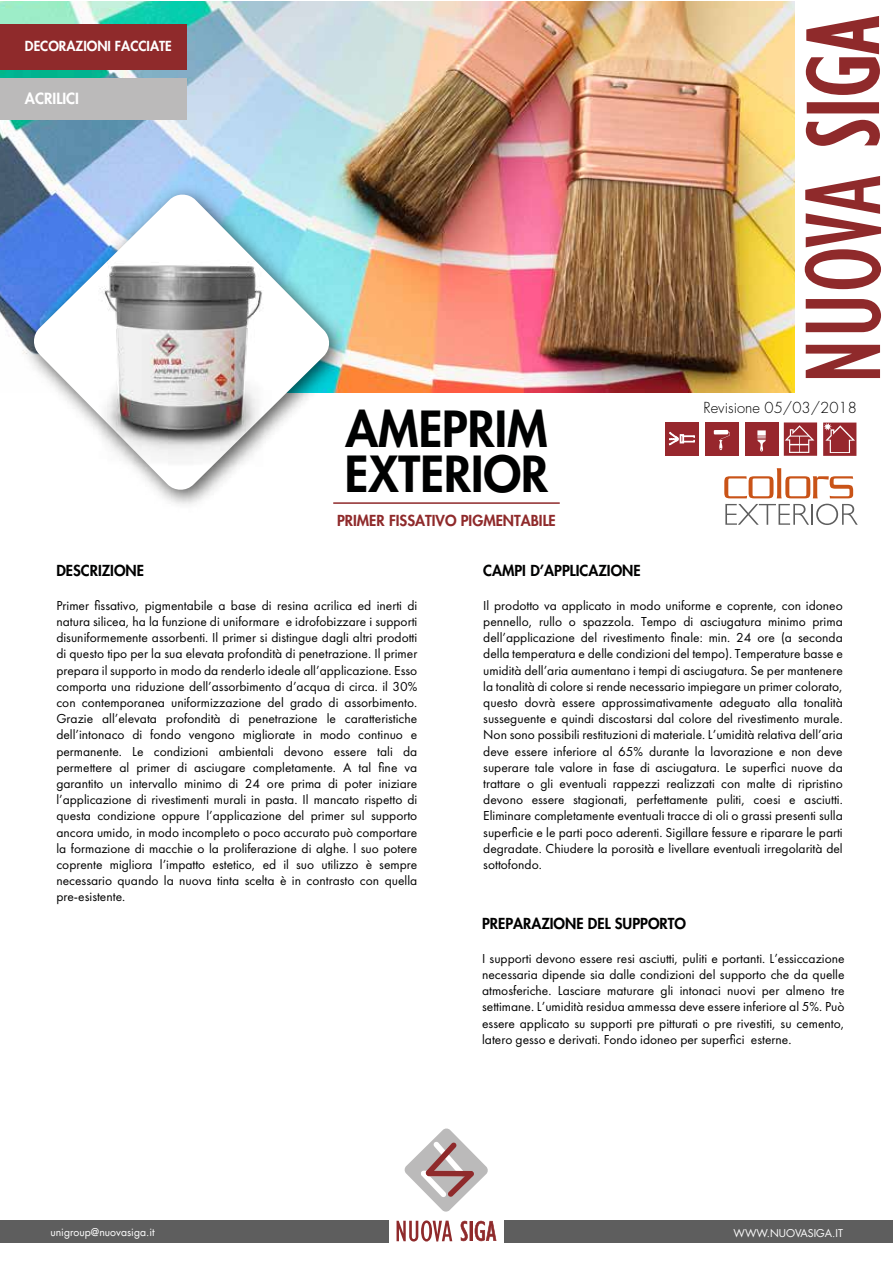
<style>
.page{position:relative;width:893px;height:1263px;background:#fff}
.page>*{position:absolute;margin:0;border:0;box-sizing:border-box;transform-origin:0 0}
.t1{font:800 48.3px/45px "Futura Std";color:#000101}
.t2{font:800 15px "Futura Std";color:#fff}
.t3{font:800 14.85px "Futura Std";color:#000101}
.t4{font:800 14.85px "Futura Std";color:#8f2a2b}
.t5{font:300 14.85px "Futura Std";color:#000101}
.t6{font:13.5px/16.2px "Futura PT";color:#000101;text-align:justify}
.t7{font:800 13.5px "Futura Std";color:#fff}
.t8{font:10.5px "Futura LT";color:#fff}
</style>
<div class="page">
<img style="left:0;top:2px;width:795px;height:390px">
<div style="left:0;top:78px;width:187px;height:42px;background:#bbbaba"></div>
<div style="left:0;top:24px;width:187px;height:46px;background:#8f2a2b"></div>
<svg style="left:784px;top:422px;width:33px;height:34px"></svg>
<svg style="left:823px;top:423px;width:33px;height:33px"></svg>
<div style="left:665px;top:423px;width:33px;height:33px;background:#97272d"></div>
<svg style="left:668px;top:432px;width:27px;height:14px"></svg>
<div style="left:705px;top:422px;width:34px;height:34px;background:#97272d"></div>
<div style="left:745px;top:422px;width:33px;height:34px;background:#97272d"></div>
<hr style="left:714px;top:430px;width:14px;height:4px;background:#fff">
<svg style="left:719px;top:431px;width:11px;height:19px"></svg>
<div style="left:757px;top:430px;width:9px;height:6px;background:#fff"></div>
<svg style="left:757px;top:436px;width:9px;height:16px"></svg>
<svg style="left:806px;top:345px;width:74px;height:33px"></svg>
<svg style="left:806px;top:299px;width:75px;height:33px"></svg>
<svg style="left:805px;top:176px;width:76px;height:113px"></svg>
<svg style="left:806px;top:120px;width:74px;height:26px"></svg>
<svg style="left:807px;top:102px;width:72px;height:11px"></svg>
<svg style="left:806px;top:16px;width:74px;height:79px"></svg>
<img style="left:16px;top:176px;width:340px;height:328px">
<svg style="left:32px;top:193px;width:299px;height:299px"></svg>
<svg style="left:724px;top:468px;width:129px;height:30px"></svg>
<svg style="left:725px;top:504px;width:133px;height:21px"></svg>
<hr style="left:333px;top:502px;width:227px;height:2px;background:#8f2a2b">
<img style="left:82px;top:252px;width:199px;height:215px">
<div style="left:504px;top:1220px;width:389px;height:23px;background:#5e5e5e"></div>
<div style="left:0;top:1220px;width:388px;height:23px;background:#5e5e5e"></div>
<svg style="left:397px;top:1220px;width:55px;height:21px"></svg>
<svg style="left:461px;top:1221px;width:35px;height:20px"></svg>
<svg style="left:404px;top:1128px;width:84px;height:84px"></svg>
<div style="left:426px;top:1171px;width:48px;height:5px;background:#8f2a2b;border-radius:3px"></div>
<p class="t7" style="left:25px;top:38px;width:148px">DECORAZIONI FACCIATE</p>
<p class="t2" style="left:25px;top:89px;width:55px">ACRILICI</p>
<h1 class="t1" style="left:345px;top:407px;width:205px">AMEPRIM<br>EXTERIOR</h1>
<p class="t4" style="left:337px;top:511px;width:220px">PRIMER FISSATIVO PIGMENTABILE</p>
<p class="t5" style="left:703px;top:399px;width:155px">Revisione 05/03/2018</p>
<p class="t3" style="left:56px;top:561px;width:89px">DESCRIZIONE</p>
<p class="t6" style="left:56px;top:597px;width:363px">Primer fissativo, pigmentabile a base di resina acrilica ed inerti di natura silicea, ha la funzione di uniformare e idrofobizzare i supporti disuniformemente assorbenti. Il primer si distingue dagli altri prodotti di questo tipo per la sua elevata profondità di penetrazione. Il primer prepara il supporto in modo da renderlo ideale all’applicazione. Esso comporta una riduzione dell’assorbimento d’acqua di circa. il 30% con contemporanea uniformizzazione del grado di assorbimento.<br>Grazie all’elevata profondità di penetrazione le caratteristiche dell’intonaco di fondo vengono migliorate in modo continuo e permanente. Le condizioni ambientali devono essere tali da permettere al primer di asciugare completamente. A tal fine va garantito un intervallo minimo di 24 ore prima di poter iniziare l’applicazione di rivestimenti murali in pasta. Il mancato rispetto di questa condizione oppure l’applicazione del primer sul supporto ancora umido, in modo incompleto o poco accurato può comportare la formazione di macchie o la proliferazione di alghe. l suo potere coprente migliora l’impatto estetico, ed il suo utilizzo è sempre necessario quando la nuova tinta scelta è in contrasto con quella pre-esistente.</p>
<p class="t3" style="left:483px;top:561px;width:159px">CAMPI D’APPLICAZIONE</p>
<p class="t6" style="left:483px;top:597px;width:361px">Il prodotto va applicato in modo uniforme e coprente, con idoneo pennello, rullo o spazzola. Tempo di asciugatura minimo prima dell’applicazione del rivestimento finale: min. 24 ore (a seconda della temperatura e delle condizioni del tempo). Temperature basse e umidità dell’aria aumentano i tempi di asciugatura. Se per mantenere la tonalità di colore si rende necessario impiegare un primer colorato, questo dovrà essere approssimativamente adeguato alla tonalità susseguente e quindi discostarsi dal colore del rivestimento murale.<br>Non sono possibili restituzioni di materiale. L’umidità relativa dell’aria deve essere inferiore al 65% durante la lavorazione e non deve superare tale valore in fase di asciugatura. Le superfici nuove da trattare o gli eventuali rappezzi realizzati con malte di ripristino devono essere stagionati, perfettamente puliti, coesi e asciutti.<br>Eliminare completamente eventuali tracce di oli o grassi presenti sulla superficie e le parti poco aderenti. Sigillare fessure e riparare le parti degradate. Chiudere la porosità e livellare eventuali irregolarità del sottofondo.</p>
<p class="t3" style="left:482px;top:914px;width:205px">PREPARAZIONE DEL SUPPORTO</p>
<p class="t6" style="left:482px;top:950px;width:364px">I supporti devono essere resi asciutti, puliti e portanti. L’essiccazione necessaria dipende sia dalle condizioni del supporto che da quelle atmosferiche. Lasciare maturare gli intonaci nuovi per almeno tre settimane. L’umidità residua ammessa deve essere inferiore al 5%. Può essere applicato su supporti pre pitturati o pre rivestiti, su cemento, latero gesso e derivati. Fondo idoneo per superfici esterne.</p>
<p class="t8" style="left:50px;top:1225px;width:106px">unigroup@nuovasiga.it</p>
<p class="t8" style="left:733px;top:1226px;width:111px">WWW.NUOVASIGA.IT</p>
</div>
